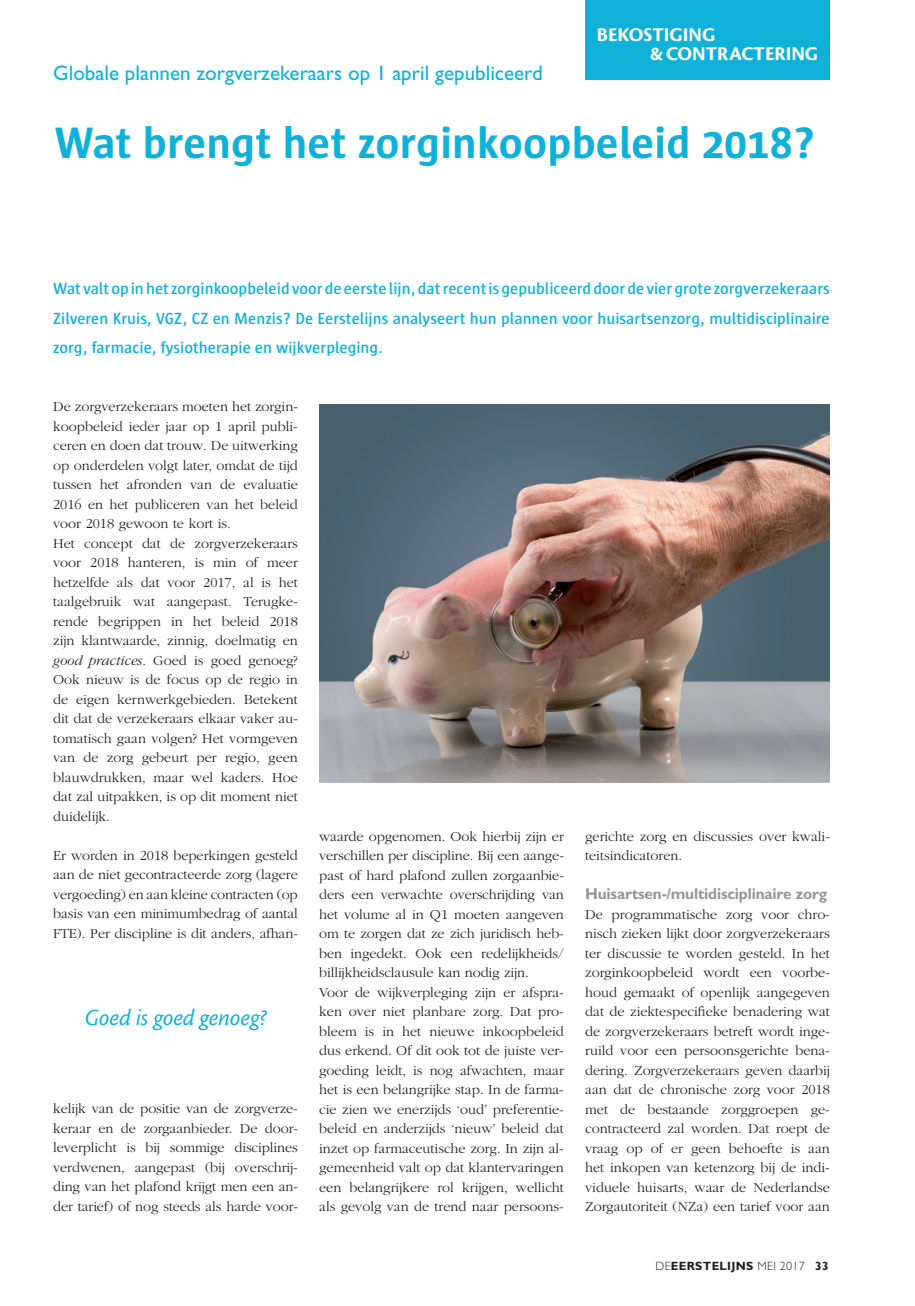
<style>
.page{position:relative;width:915px;height:1306px;background:#fff}
.page>*{position:absolute;margin:0;border:0;box-sizing:border-box;transform-origin:0 0}
.t1{font:700 45px "Sun";letter-spacing:.005em;color:#10b1d8}
.t2{font:24px "Cronos MM It 408 16";letter-spacing:.005em;color:#10b1d8}
.t3{font:21px "Gill Sans";color:#10b1d8}
.t4{font:20.25px/19.5px "Cronos MM 700 13";color:#fff}
.t5{font:600 16.5px/29.2px "Sun";color:#10b1d8;text-align:justify}
.t6{font:700 15.75px "Gill Sans";letter-spacing:-.01em;color:#939598}
.t7{font:300 14.25px/19.5px "Garamond";color:#231f20}
.t8{font:700 12px "Gill Sans";letter-spacing:.025em;color:#231f20}
.s1{font-style:italic}
.s2{font-weight:300}
</style>
<div class="page">
<div style="left:585px;top:0;width:244px;height:80px;background:#10b1d8"></div>
<img style="left:319px;top:404px;width:510px;height:378px">
<h3 class="t3" style="left:53px;top:61px;width:491px">Globale plannen zorgverzekeraars op 1 april gepubliceerd</h3>
<h3 class="t4" style="left:649px;top:25px;width:170px;text-indent:-53px">BEKOSTIGING<br>&amp; CONTRACTERING</h3>
<h1 class="t1" style="left:55px;top:118px;width:761px">Wat brengt het zorginkoopbeleid 2018?</h1>
<p class="t5" style="left:53px;top:274px;width:777px">Wat valt op in het zorginkoopbeleid voor de eerste lijn, dat recent is gepubliceerd door de vier grote zorgverzekeraars Zilveren Kruis, VGZ, CZ en Menzis? De Eerstelijns analyseert hun plannen voor huisartsenzorg, multidisciplinaire zorg, farmacie, fysiotherapie en wijkverpleging.</p>
<p class="t7" style="left:53px;top:397px;width:246px">De zorgverzekeraars moeten het zorgin&shy;koopbeleid ieder jaar op 1 april publi&shy;ceren en doen dat trouw. De uitwerking op onderdelen volgt later, omdat de tijd tussen het afronden van de evaluatie 2016 en het publiceren van het beleid voor 2018 gewoon te kort is.<br>Het concept dat de zorgverzekeraars voor 2018 hanteren, is min of meer hetzelfde als dat voor 2017, al is het taalgebruik wat aangepast. Terugke&shy;rende begrippen in het beleid 2018 zijn klantwaarde, zinnig, doelmatig en <span class="s1">good practices</span>. Goed is goed genoeg?<br>Ook nieuw is de focus op de regio in de eigen kernwerkgebieden. Betekent dit dat de verzekeraars elkaar vaker au&shy;tomatisch gaan volgen? Het vormgeven van de zorg gebeurt per regio, geen blauwdrukken, maar wel kaders. Hoe dat zal uitpakken, is op dit moment niet duidelijk.</p>
<p class="t7" style="left:53px;top:845px;width:246px;text-align:justify">Er worden in 2018 beperkingen gesteld aan de niet gecontracteerde zorg (lagere vergoeding) en aan kleine contracten (op basis van een minimumbedrag of aantal FTE). Per discipline is dit anders, afhan-</p>
<h2 class="t2" style="left:85px;top:1004px;width:183px">Goed is goed genoeg?</h2>
<p class="t7" style="left:53px;top:1099px;width:246px;text-align:justify">kelijk van de positie van de zorgverze&shy;keraar en de zorgaanbieder. De door&shy;leverplicht is bij sommige disciplines verdwenen, aangepast (bij overschrij&shy;ding van het plafond krijgt men een an&shy;der tarief) of nog steeds als harde voor-</p>
<p class="t7" style="left:319px;top:826px;width:246px">waarde opgenomen. Ook hierbij zijn er verschillen per discipline. Bij een aange&shy;past of hard plafond zullen zorgaanbie&shy;ders een verwachte overschrijding van het volume al in Q1 moeten aangeven om te zorgen dat ze zich juridisch heb&shy;ben ingedekt. Ook een redelijkheids/ billijkheidsclausule kan nodig zijn.<br>Voor de wijkverpleging zijn er afspra&shy;ken over niet planbare zorg. Dat pro&shy;bleem is in het nieuwe inkoopbeleid dus erkend. Of dit ook tot de juiste ver&shy;goeding leidt, is nog afwachten, maar het is een belangrijke stap. In de farma&shy;cie zien we enerzijds ‘oud’ preferentie&shy;beleid en anderzijds ‘nieuw’ beleid dat inzet op farmaceutische zorg. In zijn al&shy;gemeenheid valt op dat klantervaringen een belangrijkere rol krijgen, wellicht als gevolg van de trend naar persoons-</p>
<p class="t7" style="left:585px;top:826px;width:246px">gerichte zorg en discussies over kwali&shy;teitsindicatoren.</p>
<p class="t6" style="left:585px;top:884px;width:243px">Huisartsen-/multidisciplinaire zorg</p>
<p class="t7" style="left:585px;top:904px;width:246px;text-align:justify">De programmatische zorg voor chro&shy;nisch zieken lijkt door zorgverzekeraars ter discussie te worden gesteld. In het zorginkoopbeleid wordt een voorbe&shy;houd gemaakt of openlijk aangegeven dat de ziektespecifieke benadering wat de zorgverzekeraars betreft wordt inge&shy;ruild voor een persoonsgerichte bena&shy;dering. Zorgverzekeraars geven daarbij aan dat de chronische zorg voor 2018 met de bestaande zorggroepen ge&shy;contracteerd zal worden. Dat roept de vraag op of er geen behoefte is aan het inkopen van ketenzorg bij de indi&shy;viduele huisarts, waar de Nederlandse Zorgautoriteit (NZa) een tarief voor aan</p>
<p class="t8" style="left:655px;top:1258px;width:175px"><span class="s2">DE</span>EERSTELIJNS <span class="s2">MEI 2017</span> 33</p>
</div>
